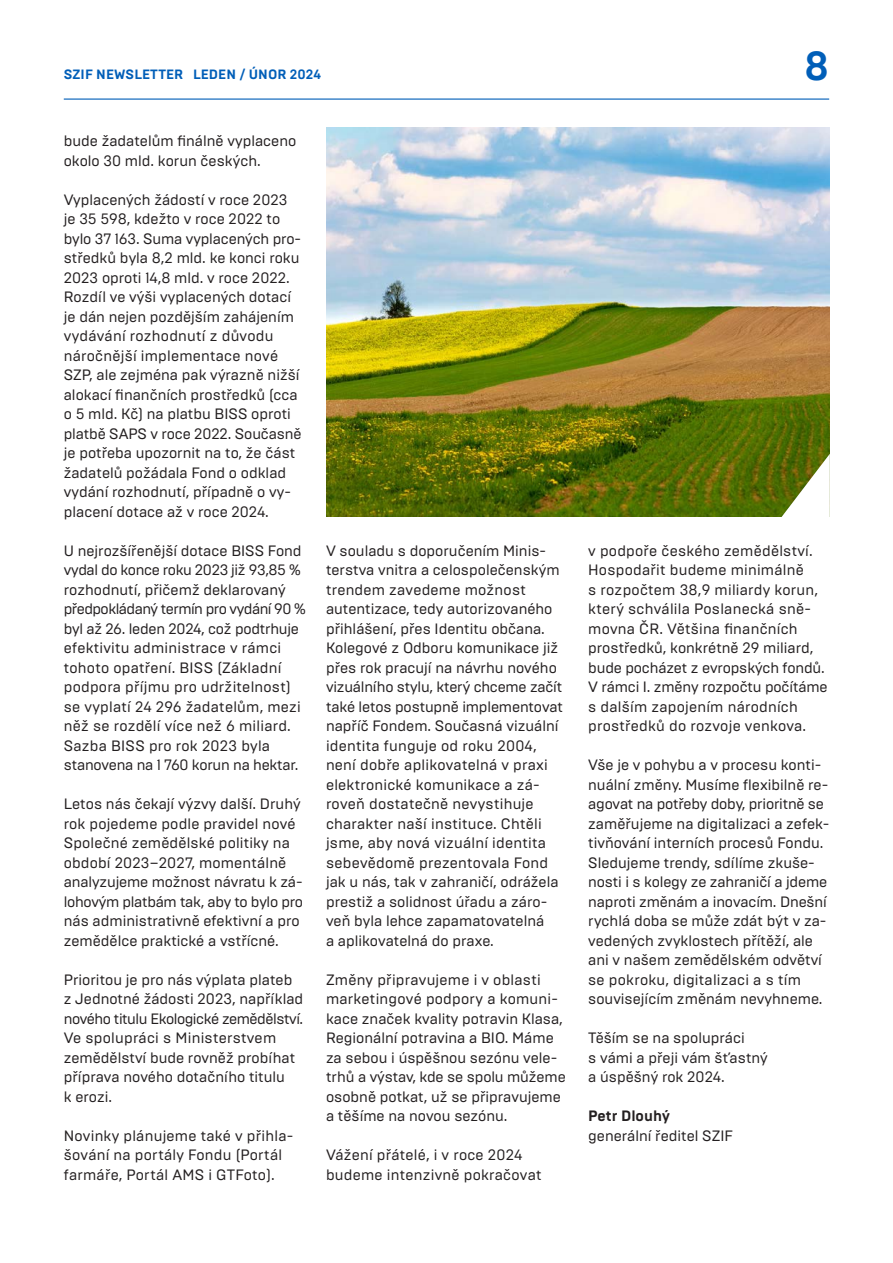
<style>
.page{position:relative;width:893px;height:1263px;background:#fff}
.page>*{position:absolute;margin:0;border:0;box-sizing:border-box;transform-origin:0 0}
.t1{font:700 40.5px "Brutal Type";color:#005eb8}
.TEXT_SAZBA{font:15px/19.5px "Brutal Type";color:#231f20}
.TEXT_SAZBA-2{font:700 15px "Brutal Type";color:#231f20}
.ZÁHLAVÍ{font:700 13.5px "Brutal Type";letter-spacing:.005em;color:#005eb8}
</style>
<div class="page">
<img style="left:326px;top:128px;width:503px;height:388px">
<hr style="left:64px;top:99px;width:765px;height:1px;background:#005eb8">
<svg style="left:781px;top:454px;width:49px;height:63px"></svg>
<p class="ZÁHLAVÍ" style="left:64px;top:66px;width:259px">SZIF NEWSLETTER LEDEN / ÚNOR 2024</p>
<p class="TEXT_SAZBA" style="left:64px;top:131px;width:234px">bude žadatelům finálně vyplaceno okolo 30 mld. korun českých.</p>
<p class="TEXT_SAZBA" style="left:64px;top:190px;width:239px">Vyplacených žádostí v roce 2023 je 35 598, kdežto v roce 2022 to bylo 37 163. Suma vyplacených pro&shy;středků byla 8,2 mld. ke konci roku<br>2023 oproti 14,8 mld. v roce 2022.<br>Rozdíl ve výši vyplacených dotací je dán nejen pozdějším zahájením vydávání rozhodnutí z důvodu náročnější implementace nové<br>SZP, ale zejména pak výrazně nižší alokací finančních prostředků (cca o 5 mld. Kč) na platbu BISS oproti platbě SAPS v roce 2022. Současně je potřeba upozornit na to, že část žadatelů požádala Fond o odklad vydání rozhodnutí, případně o vy&shy;placení dotace až v roce 2024.</p>
<p class="TEXT_SAZBA" style="left:64px;top:541px;width:244px">U nejrozšířenější dotace BISS Fond vydal do konce roku 2023 již 93,85 % rozhodnutí, přičemž deklarovaný předpokládaný termín pro vydání 90 % byl až 26. leden 2024, což podtrhuje efektivitu administrace v rámci tohoto opatření. BISS (Základní podpora příjmu pro udržitelnost) se vyplatí 24 296 žadatelům, mezi něž se rozdělí více než 6 miliard.<br>Sazba BISS pro rok 2023 byla stanovena na 1 760 korun na hektar.</p>
<p class="TEXT_SAZBA" style="left:64px;top:794px;width:241px">Letos nás čekají výzvy další. Druhý rok pojedeme podle pravidel nové Společné zemědělské politiky na období 2023–2027, momentálně analyzujeme možnost návratu k zá&shy;lohovým platbám tak, aby to bylo pro nás administrativně efektivní a pro zemědělce praktické a vstřícné.</p>
<p class="TEXT_SAZBA" style="left:64px;top:970px;width:241px">Prioritou je pro nás výplata plateb z Jednotné žádosti 2023, například nového titulu Ekologické zemědělství.<br>Ve spolupráci s Ministerstvem zemědělství bude rovněž probíhat příprava nového dotačního titulu<br>k erozi.</p>
<p class="TEXT_SAZBA" style="left:64px;top:1126px;width:231px">Novinky plánujeme také v přihla&shy;šování na portály Fondu (Portál farmáře, Portál AMS i GTFoto).</p>
<p class="TEXT_SAZBA" style="left:326px;top:541px;width:235px">V souladu s doporučením Minis&shy;terstva vnitra a celospolečenským trendem zavedeme možnost autentizace, tedy autorizovaného přihlášení, přes Identitu občana.</p>
<p class="TEXT_SAZBA" style="left:326px;top:638px;width:238px">Kolegové z Odboru komunikace již přes rok pracují na návrhu nového vizuálního stylu, který chceme začít také letos postupně implementovat napříč Fondem. Současná vizuální identita funguje od roku 2004, není dobře aplikovatelná v praxi elektronické komunikace a zá&shy;roveň dostatečně nevystihuje charakter naší instituce. Chtěli jsme, aby nová vizuální identita sebevědomě prezentovala Fond jak u nás, tak v zahraničí, odrážela prestiž a solidnost úřadu a záro&shy;veň byla lehce zapamatovatelná<br>a aplikovatelná do praxe.</p>
<p class="TEXT_SAZBA" style="left:326px;top:970px;width:241px">Změny připravujeme i v oblasti marketingové podpory a komuni&shy;kace značek kvality potravin Klasa,<br>Regionální potravina a BIO. Máme za sebou i úspěšnou sezónu vele&shy;trhů a výstav, kde se spolu můžeme osobně potkat, už se připravujeme a těšíme na novou sezónu.</p>
<p class="TEXT_SAZBA" style="left:326px;top:1145px;width:217px">Vážení přátelé, i v roce 2024 budeme intenzivně pokračovat</p>
<h1 class="t1" style="left:804px;top:41px;width:27px">8</h1>
<p class="TEXT_SAZBA" style="left:588px;top:541px;width:241px">v podpoře českého zemědělství.<br>Hospodařit budeme minimálně<br>s rozpočtem 38,9 miliardy korun, který schválila Poslanecká sně&shy;movna ČR. Většina finančních prostředků, konkrétně 29 miliard, bude pocházet z evropských fondů.<br>V rámci I. změny rozpočtu počítáme s dalším zapojením národních prostředků do rozvoje venkova.</p>
<p class="TEXT_SAZBA" style="left:588px;top:755px;width:242px">Vše je v pohybu a v procesu konti&shy;nuální změny. Musíme flexibilně re&shy;agovat na potřeby doby, prioritně se zaměřujeme na digitalizaci a zefek&shy;tivňování interních procesů Fondu.<br>Sledujeme trendy, sdílíme zkuše&shy;nosti i s kolegy ze zahraničí a jdeme naproti změnám a inovacím. Dnešní rychlá doba se může zdát být v za&shy;vedených zvyklostech přítěží, ale ani v našem zemědělském odvětví se pokroku, digitalizaci a s tím souvisejícím změnám nevyhneme.</p>
<p class="TEXT_SAZBA" style="left:588px;top:1028px;width:181px">Těším se na spolupráci<br>s vámi a přeji vám šťastný a úspěšný rok 2024.</p>
<p class="TEXT_SAZBA-2" style="left:588px;top:1107px;width:83px">Petr Dlouhý</p>
<p class="TEXT_SAZBA" style="left:588px;top:1126px;width:146px">generální ředitel SZIF</p>
</div>
